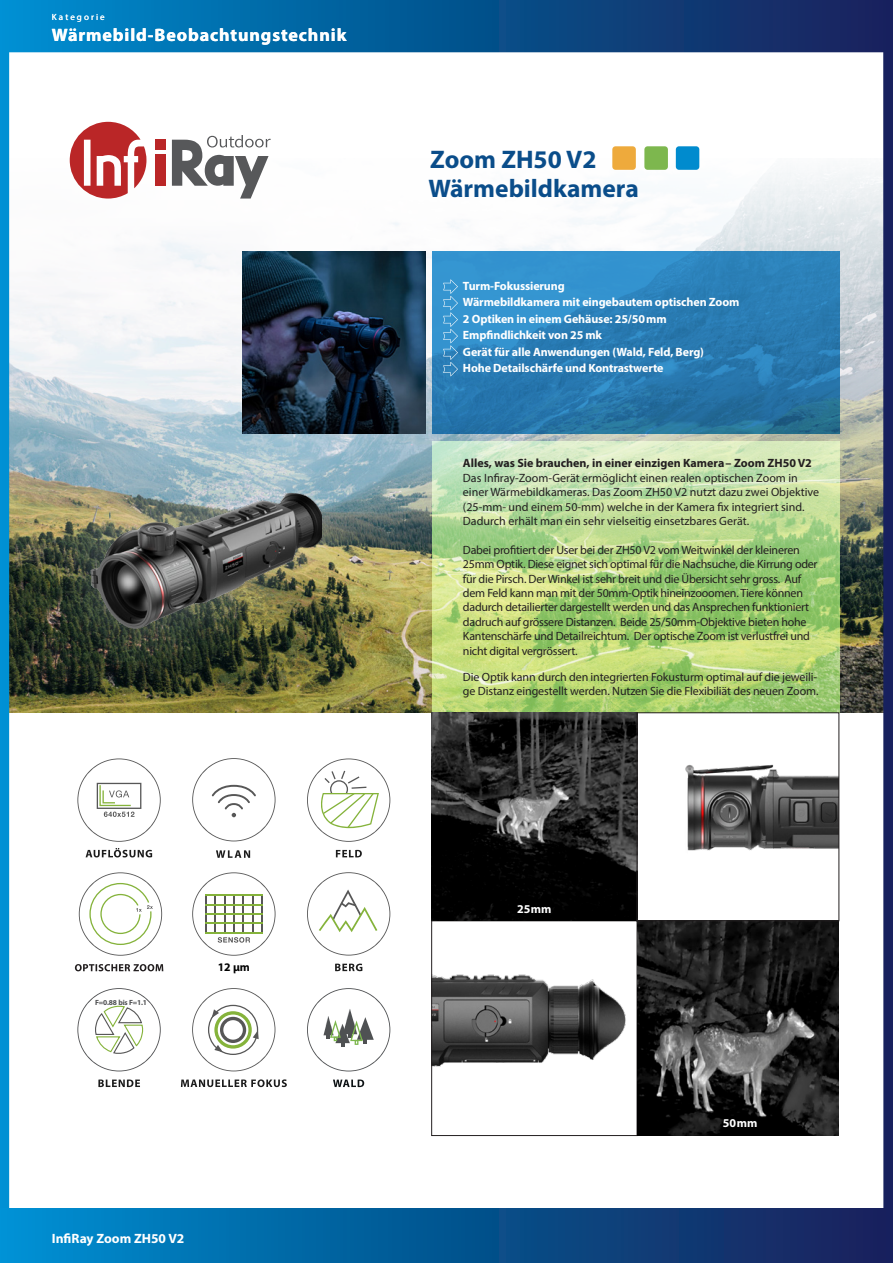
<style>
.page{position:relative;width:893px;height:1263px;background:#fff}
.page>*{position:absolute;margin:0;border:0;box-sizing:border-box;transform-origin:0 0}
.t1{font:700 25.5px/29.5px "Myriad Pro";color:#0a4d8a}
.t2{font:700 18px "Myriad Pro";letter-spacing:.05em;color:#fff}
.t3{font:700 13.5px "Myriad Pro";color:#fff}
.t4{font:12px/14.4px "Myriad Pro";letter-spacing:-.02em;color:#231f20}
.t5{font:12px/14.4px "Myriad Pro";color:#231f20}
.t6{font:700 12px/16.5px "Myriad Pro";letter-spacing:-.01em;color:#fff}
.t7{font:700 12px "Myriad Pro";color:#231f20}
.t8{font:700 11.7px "Myriad Pro";color:#000}
.t9{font:9px "Myriad Pro";letter-spacing:.23em;color:#fff}
.t10{font:700 7.5px "Myriad Pro";color:#505153}
</style>
<div class="page">
<img style="left:0;top:0;width:893px;height:1263px">
<div style="left:0;top:1208px;width:885px;height:55px;background:linear-gradient(to right,#008fd0,#161e57)"></div>
<img style="left:242px;top:251px;width:183px;height:182px">
<img style="left:432px;top:713px;width:407px;height:422px">
<div style="left:431px;top:921px;width:206px;height:215px;border:1px solid #231f20"></div>
<div style="left:637px;top:713px;width:202px;height:208px;border:1px solid #231f20"></div>
<div style="left:35px;top:437px;width:344px;height:247px;background:#fff;opacity:.33"></div>
<img style="left:69px;top:490px;width:253px;height:154px">
<div style="left:155px;top:154px;width:11px;height:32px;background:#ba2627"></div>
<div style="left:155px;top:140px;width:11px;height:10px;background:#ba2627"></div>
<svg style="left:172px;top:135px;width:99px;height:64px"></svg>
<svg style="left:70px;top:122px;width:76px;height:77px"></svg>
<svg style="left:192px;top:872px;width:84px;height:84px"></svg>
<hr style="left:242px;top:895px;width:2px;height:38px;background:#575757">
<hr style="left:252px;top:895px;width:1px;height:38px;background:#575757">
<hr style="left:261px;top:895px;width:2px;height:38px;background:#575757">
<hr style="left:233px;top:895px;width:2px;height:38px;background:#575757">
<hr style="left:224px;top:895px;width:1px;height:38px;background:#575757">
<hr style="left:214px;top:895px;width:2px;height:38px;background:#575757">
<hr style="left:205px;top:895px;width:2px;height:38px;background:#575757">
<hr style="left:205px;top:894px;width:58px;height:2px;background:#85b33b">
<hr style="left:205px;top:904px;width:58px;height:1px;background:#85b33b">
<hr style="left:205px;top:913px;width:58px;height:2px;background:#85b33b">
<hr style="left:205px;top:922px;width:58px;height:2px;background:#85b33b">
<hr style="left:205px;top:932px;width:58px;height:1px;background:#85b33b">
<svg style="left:98px;top:1079px;width:42px;height:8px"></svg>
<svg style="left:77px;top:988px;width:84px;height:83px"></svg>
<svg style="left:86px;top:848px;width:66px;height:9px"></svg>
<svg style="left:77px;top:758px;width:84px;height:84px"></svg>
<svg style="left:336px;top:850px;width:26px;height:7px"></svg>
<svg style="left:307px;top:758px;width:83px;height:84px"></svg>
<svg style="left:181px;top:1079px;width:106px;height:8px"></svg>
<svg style="left:192px;top:988px;width:83px;height:83px"></svg>
<svg style="left:192px;top:758px;width:84px;height:83px"></svg>
<svg style="left:216px;top:850px;width:34px;height:8px"></svg>
<svg style="left:335px;top:963px;width:27px;height:8px"></svg>
<svg style="left:307px;top:872px;width:83px;height:83px"></svg>
<svg style="left:443px;top:279px;width:15px;height:97px"></svg>
<div style="left:676px;top:146px;width:23px;height:24px;background:#008bce;border-radius:3px"></div>
<div style="left:644px;top:146px;width:24px;height:24px;background:#7db74e;border-radius:3px"></div>
<div style="left:612px;top:146px;width:24px;height:24px;background:#eeaa3c;border-radius:3px"></div>
<svg style="left:79px;top:872px;width:83px;height:84px"></svg>
<svg style="left:75px;top:964px;width:88px;height:7px"></svg>
<svg style="left:333px;top:1079px;width:31px;height:8px"></svg>
<svg style="left:307px;top:988px;width:83px;height:83px"></svg>
<p class="t9" style="left:52px;top:11px;width:54px">Kategorie</p>
<h2 class="t2" style="left:52px;top:23px;width:296px">Wärmebild-Beobachtungstechnik</h2>
<h1 class="t1" style="left:429px;top:143px;width:212px">Zoom ZH50 V2<br>Wärmebildkamera</h1>
<p class="t6" style="left:463px;top:277px;width:278px">Turm-Fokussierung<br>Wärmebildkamera mit eingebautem optischen Zoom 2 Optiken in einem Gehäuse: 25/50mm Empfindlichkeit von 25 mk<br>Gerät für alle Anwendungen (Wald, Feld, Berg)<br>Hohe Detailschärfe und Kontrastwerte</p>
<p class="t7" style="left:463px;top:456px;width:350px">Alles, was Sie brauchen, in einer einzigen Kamera – Zoom ZH50 V2</p>
<p class="t5" style="left:463px;top:470px;width:358px">Das Infiray-Zoom-Gerät ermöglicht einen realen optischen Zoom in einer Wärmebildkameras. Das Zoom ZH50 V2 nutzt dazu zwei Objektive (25-mm- und einem 50-mm) welche in der Kamera fix integriert sind.<br>Dadurch erhält man ein sehr vielseitig einsetzbares Gerät.</p>
<p class="t4" style="left:463px;top:542px;width:356px">Dabei profitiert der User bei der ZH50 V2 vom Weitwinkel der kleineren 25mm Optik. Diese eignet sich optimal für die Nachsuche, die Kirrung oder für die Pirsch. Der Winkel ist sehr breit und die Übersicht sehr gross. Auf dem Feld kann man mit der 50mm-Optik hineinzooomen. Tiere können dadurch detailierter dargestellt werden und das Ansprechen funktioniert dadruch auf grössere Distanzen. Beide 25/50mm-Objektive bieten hohe Kantenschärfe und Detailreichtum. Der optische Zoom ist verlustfrei und nicht digital vergrössert.</p>
<p class="t4" style="left:463px;top:670px;width:357px">Die Optik kann durch den integrierten Fokusturm optimal auf die jeweili&shy;ge Distanz eingestellt werden. Nutzen Sie die Flexibiliät des neuen Zoom.</p>
<p class="t10" style="left:95px;top:998px;width:54px">F=0.88 bis F=1.1</p>
<p class="t8" style="left:218px;top:959px;width:34px">12 µm</p>
<p class="t3" style="left:52px;top:1229px;width:134px">InfiRay Zoom ZH50 V2</p>
<p class="t6" style="left:517px;top:900px;width:36px">25mm</p>
<p class="t6" style="left:723px;top:1115px;width:36px">50mm</p>
</div>
